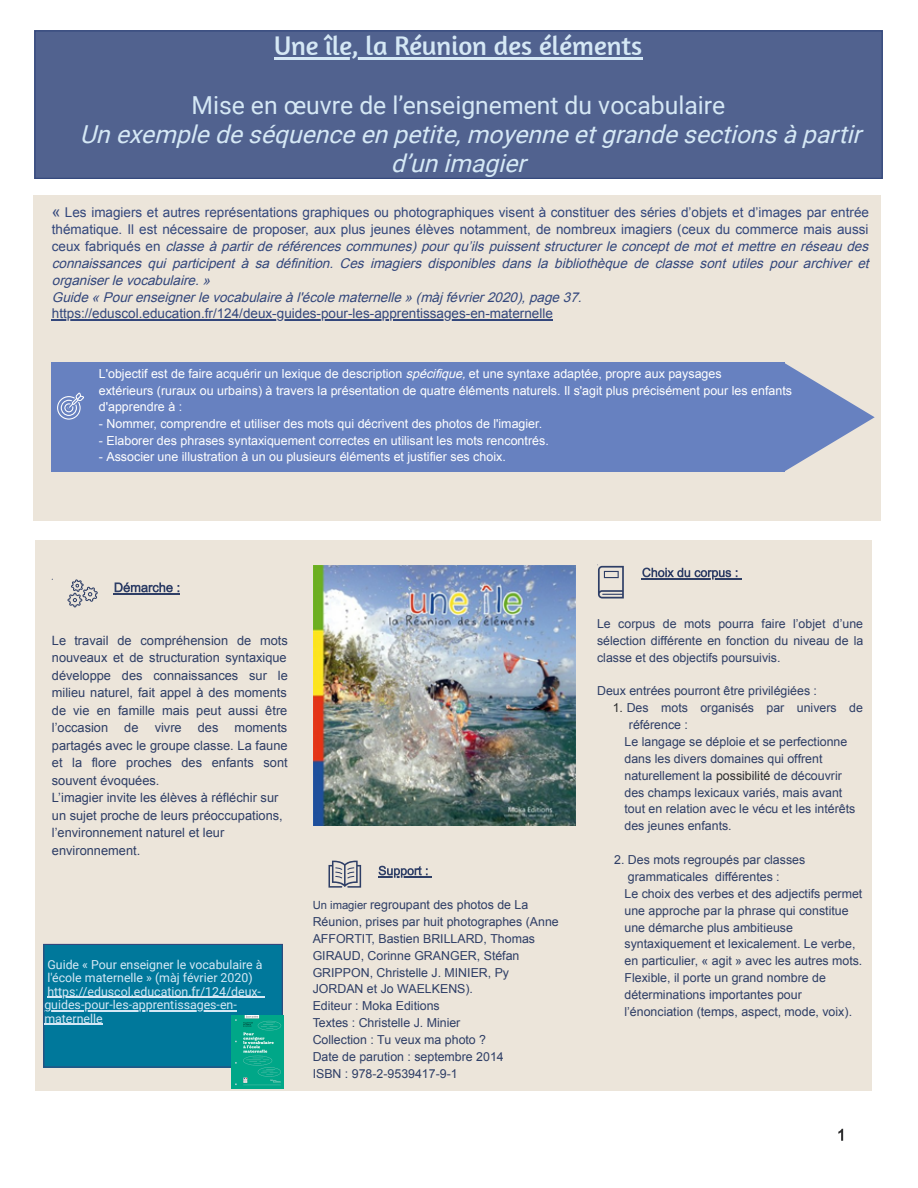
<style>
.page{position:relative;width:918px;height:1188px;background:#fff}
.page>*{position:absolute;margin:0;border:0;box-sizing:border-box;transform-origin:0 0}
.t1{font:27px "Amaranth";color:#d5e8f5}
.t2{font:italic 24.75px/29.2px "Roboto";color:#d5e8f5}
.t3{font:24.75px "Roboto";color:#d5e8f5}
.t4{font:italic 13.5px/16.8px "Arial";color:#33477c}
.t5{font:13.5px "Arial";color:#33477c}
.t6{font:12.9px/17.5px "Arial";color:#2e3e66;text-align:justify}
.t7{font:12.45px/16.6px "Arial";color:#fff}
.t8{font:12.3px/16.8px "Arial";color:#2e3e66}
.t9{font:12.3px/13.5px "Roboto";color:#d5e8f5}
.s1{font-style:normal;font-size:15.75px}
.s2{font-style:normal}
.s3{font-style:italic}
.s4{font-size:11.25px}
.s5{color:#2d2d2e}
</style>
<div class="page">
<div style="left:34px;top:30px;width:849px;height:149px;background:#51628f"></div>
<div style="left:34px;top:30px;width:849px;height:149px;border:1px solid #33477c"></div>
<hr style="left:274px;top:57px;width:368px;height:3px;background:#d5e8f5">
<div style="left:34px;top:196px;width:847px;height:325px;background:#ece5da"></div>
<div style="left:51px;top:362px;width:400px;height:110px;background:#6781c0"></div>
<div style="left:448px;top:362px;width:337px;height:110px;background:#6781c0"></div>
<svg style="left:785px;top:363px;width:90px;height:108px"></svg>
<svg style="left:57px;top:393px;width:27px;height:27px"></svg>
<hr style="left:52px;top:320px;width:501px;height:1px;background:#33477c">
<div style="left:35px;top:540px;width:837px;height:550px;background:#ece5da"></div>
<img style="left:314px;top:565px;width:261px;height:261px">
<div style="left:43px;top:944px;width:240px;height:124px;background:#00789b"></div>
<div style="left:43px;top:944px;width:240px;height:124px;border:1px solid #33477c"></div>
<hr style="left:47px;top:997px;width:214px;height:1px;background:#d5e8f5">
<hr style="left:44px;top:1010px;width:193px;height:1px;background:#d5e8f5">
<hr style="left:44px;top:1024px;width:59px;height:1px;background:#d5e8f5">
<hr style="left:378px;top:876px;width:50px;height:2px;background:#2e3e66">
<svg style="left:379px;top:866px;width:53px;height:12px"></svg>
<svg style="left:328px;top:861px;width:33px;height:27px"></svg>
<svg style="left:67px;top:579px;width:31px;height:28px"></svg>
<svg style="left:642px;top:568px;width:99px;height:12px"></svg>
<svg style="left:598px;top:566px;width:26px;height:32px"></svg>
<hr style="left:114px;top:593px;width:66px;height:2px;background:#2e3e66">
<svg style="left:115px;top:582px;width:64px;height:10px"></svg>
<img style="left:231px;top:1015px;width:53px;height:74px">
<svg style="left:838px;top:1129px;width:5px;height:12px"></svg>
<h1 class="t1" style="left:274px;top:30px;width:370px">Une île, la Réunion des éléments</h1>
<h2 class="t3" style="left:191px;top:91px;width:535px">Mise en œuvre de l’enseignement du vocabulaire</h2>
<h2 class="t2" style="left:391px;top:120px;width:479px;text-indent:-311px">Un exempledeséquenceen petite,moyenneetgrandesectionsàpartir d’un imagier</h2>
<p class="t4" style="left:52px;top:204px;width:822px"><span class="s1">«</span> <span class="s2">Les imagiers et autres représentations graphiques ou photographiques visent à constituer des séries d’objets et d’images par entrée thématique. Il est nécessaire de proposer, aux plus jeunes élèves notamment, de nombreux imagiers (ceux du commerce mais aussi c e u x f a b r i q u é s e n</span> classe à partir de références communes) pour qu’ils puissent structurer le concept de mot et mettre en réseau des connaissances qui participent à sa définition. Ces imagiers disponibles dans la bibliothèque de classe sont utiles pour archiver et organiserle vocabulaire.»<br>Guide « Pourenseignerle vocabulaire à l'école maternelle » (màj février2020),page 37.</p>
<p class="t5" style="left:52px;top:306px;width:503px">https://eduscol.education.fr/124/deux-guides-pour-les-apprentissages-en-maternelle</p>
<p class="t7" style="left:99px;top:365px;width:695px">L'objectif est de faire acquérir un lexique de description <span class="s3">spécifique,</span>et une syntaxe adaptée, propre aux paysages<br>extérieurs (ruraux ou urbains) à travers la présentation de quatre éléments naturels. Il s'agit plus précisément pour les enfants d'apprendre à :</p>
<p class="t7" style="left:99px;top:415px;width:445px">- Nommer, comprendre et utiliser des mots qui décrivent des photos de l'imagier.</p>
<p class="t7" style="left:99px;top:432px;width:451px">- Elaborer des phrases syntaxiquement correctes en utilisant les mots rencontrés.</p>
<p class="t7" style="left:99px;top:449px;width:409px">- Associer une illustration à un ou plusieurs éléments et justifier ses choix.</p>
<p class="t6" style="left:52px;top:631px;width:237px">Le travail de compréhension de mots nouveaux et de structuration syntaxique développe des connaissances sur le milieu naturel, fait appel à des moments de vie en famille mais peut aussi être l’occasion</p>
<p class="t6" style="left:124px;top:719px;width:16px">de</p>
<p class="t6" style="left:155px;top:719px;width:29px">vivre</p>
<p class="t6" style="left:198px;top:719px;width:22px">des</p>
<p class="t6" style="left:52px;top:719px;width:237px;text-align:left;text-indent:183px">moments partagés avec le groupe classe. La faune et la flore proches des enfants sont souvent évoquées.<br>L’imagier invite les élèves à réfléchir sur un sujet proche de leurs préoccupations, l’environnement naturel et leur environnement.</p>
<p class="t9" style="left:44px;top:958px;width:220px">Guide « Pour enseigner le vocabulaire à l'école maternelle » (màj février 2020) https://eduscol.education.fr/124/deux&shy;guides-pour-les-apprentissages-en&shy;maternelle</p>
<p class="t8" style="left:313px;top:896px;width:248px"><span class="s4">Un imagier</span> regroupant des photos de La<br>Réunion, prises par huit photographes (Anne<br>AFFORTIT, Bastien BRILLARD, Thomas<br>GIRAUD, Corinne GRANGER, Stéfan<br>GRIPPON, Christelle J. MINIER, Py<br>JORDAN et Jo WAELKENS).<br>Editeur : Moka Editions<br>Textes : Christelle J. Minier<br>Collection : Tu veux ma photo ?<br>Date de parution : septembre 2014<br>ISBN : 978-2-9539417-9-1</p>
<p class="t8" style="left:597px;top:615px;width:268px;text-align:justify">Le corpus de mots pourra faire l’objet d’une sélection différente en fonction du niveau de la classe et des objectifs poursuivis.</p>
<p class="t8" style="left:597px;top:683px;width:221px">Deux entrées pourront être privilégiées :</p>
<p class="t8" style="left:624px;top:733px;width:232px">Le langage se déploie et se perfectionne dans les divers domaines qui offrent naturellement la <span class="s5">possibilité</span> de découvrir des champs lexicaux variés, mais avant tout en relation avec le vécu et les intérêts des jeunes enfants.</p>
<p class="t8" style="left:624px;top:851px;width:239px;text-indent:-10px">2. Des mots regroupés par classes grammaticales différentes :<br>Le choix des verbes et des adjectifs permet une approche par la phrase qui constitue une démarche plus ambitieuse syntaxiquement et lexicalement. Le verbe, en particulier, « agit » avec les autres mots.<br>Flexible, il porte un grand nombre de déterminations importantes pour l’énonciation (temps, aspect, mode, voix).</p>
<p class="t8" style="left:629px;top:699px;width:236px;text-indent:-16px"><span class="s5">1.</span> Des mots organisés par univers de référence :</p>
</div>
